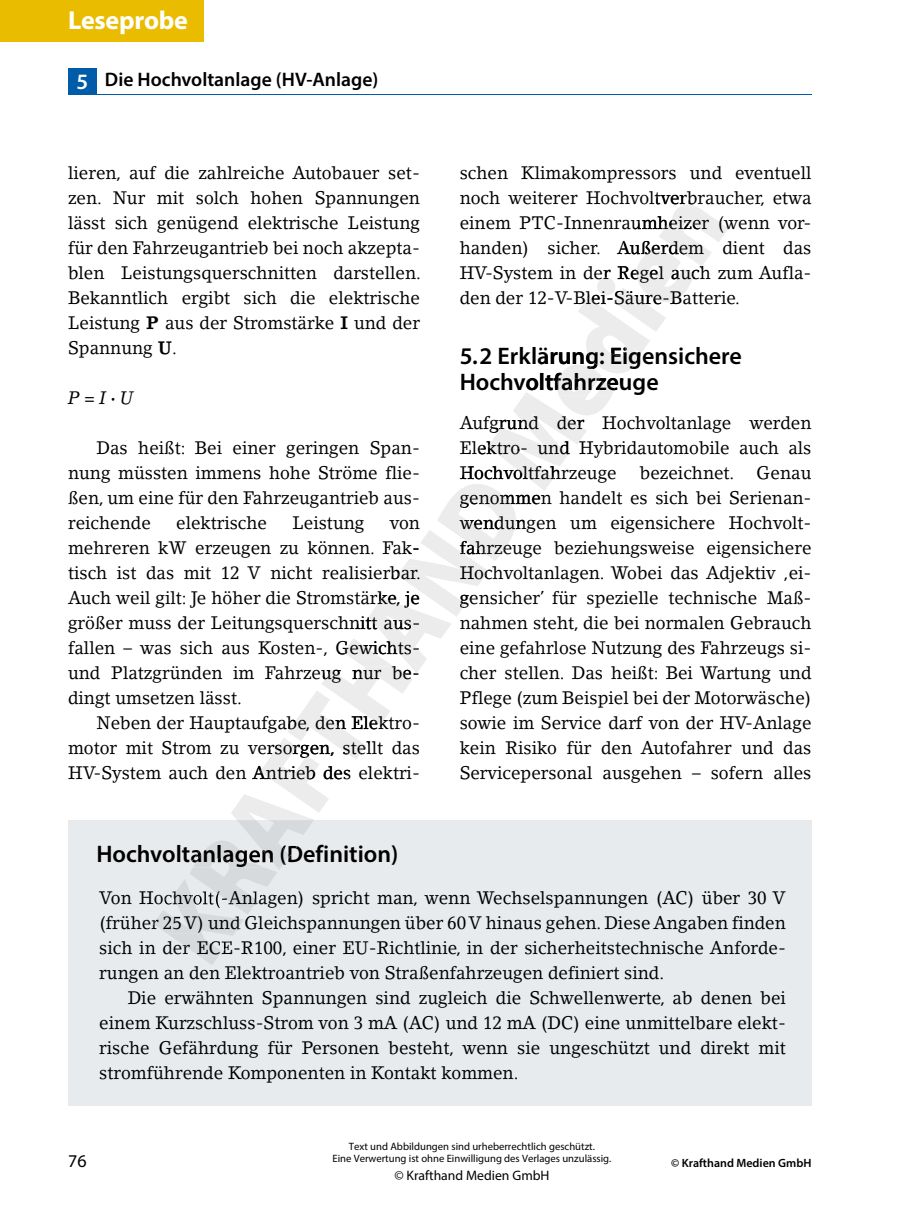
<style>
.page{position:relative;width:908px;height:1219px;background:#fff}
.page>*{position:absolute;margin:0;border:0;box-sizing:border-box;transform-origin:0 0}
.t1{font:700 26px "Myriad Pro";letter-spacing:-.01em;color:#fff}
.t2{font:600 24px/26px "Myriad Pro";color:#000}
.t3{font:600 19.6px "Myriad Pro";color:#000}
.t4{font:18px/25px "Lino Letter Std";color:#000;text-align:justify;scale:.95 1}
.t5{font:italic 18px "Lino Letter Std";color:#000;scale:.95 1}
.t6{font:18px "Myriad Pro";color:#000}
.t7{font:13.8px "Myriad Pro";color:#000}
.t8{font:600 12px "Myriad Pro";color:#000}
.t9{font:10.6px/12.2px "Myriad Pro";color:#000;text-align:center}
.s1{font-size:22px;color:#fff}
.s2{font-weight:700}
.s3{font-family:"Myriad Pro";font-weight:600;font-style:normal}
</style>
<div class="page">
<div style="left:68px;top:68px;width:28px;height:26px;background:#005ca9"></div>
<hr style="left:68px;top:94px;width:743px;height:1px;background:#005ca9">
<div style="left:68px;top:820px;width:743px;height:286px;background:#e8ebed"></div>
<svg style="left:231px;top:206px;width:494px;height:614px"></svg>
<svg style="left:404px;top:548px;width:14px;height:10px"></svg>
<svg style="left:389px;top:566px;width:31px;height:13px"></svg>
<svg style="left:369px;top:591px;width:51px;height:17px"></svg>
<svg style="left:352px;top:616px;width:66px;height:17px"></svg>
<svg style="left:335px;top:641px;width:85px;height:15px"></svg>
<svg style="left:317px;top:666px;width:101px;height:17px"></svg>
<svg style="left:282px;top:716px;width:106px;height:17px"></svg>
<svg style="left:264px;top:741px;width:106px;height:17px"></svg>
<svg style="left:247px;top:766px;width:106px;height:17px"></svg>
<svg style="left:632px;top:216px;width:96px;height:17px"></svg>
<svg style="left:614px;top:241px;width:106px;height:17px"></svg>
<svg style="left:597px;top:266px;width:106px;height:17px"></svg>
<svg style="left:582px;top:291px;width:103px;height:14px"></svg>
<svg style="left:518px;top:347px;width:128px;height:48px"></svg>
<svg style="left:492px;top:416px;width:106px;height:17px"></svg>
<svg style="left:474px;top:441px;width:106px;height:17px"></svg>
<svg style="left:460px;top:466px;width:103px;height:17px"></svg>
<svg style="left:460px;top:491px;width:85px;height:17px"></svg>
<svg style="left:459px;top:516px;width:69px;height:17px"></svg>
<svg style="left:460px;top:541px;width:50px;height:17px"></svg>
<svg style="left:460px;top:566px;width:33px;height:17px"></svg>
<svg style="left:460px;top:591px;width:15px;height:17px"></svg>
<svg style="left:151px;top:845px;width:146px;height:111px"></svg>
<div style="left:0;top:0;width:204px;height:42px;background:#eabc00"></div>
<h1 class="t1" style="left:68px;top:3px;width:121px">Leseprobe</h1>
<p class="t3" style="left:76px;top:67px;width:303px"><span class="s1">5</span> Die Hochvoltanlage (HV-Anlage)</p>
<p class="t4" style="left:68px;top:160px;width:372px">lieren, auf die zahlreiche Autobauer set&shy;zen. Nur mit solch hohen Spannungen lässt sich genügend elektrische Leistung für den Fahrzeugantrieb bei noch akzepta&shy;blen Leistungsquerschnitten darstellen.<br>Bekanntlich ergibt sich die elektrische Leistung <span class="s2">P</span> aus der Stromstärke <span class="s2">I</span> und der Spannung <span class="s2">U</span>.</p>
<p class="t5" style="left:68px;top:387px;width:70px">P = I <span class="s3">·</span> U</p>
<p class="t4" style="left:68px;top:435px;width:371px;text-indent:28px">Das heißt: Bei einer geringen Span&shy;nung müssten immens hohe Ströme flie&shy;ßen, um eine für den Fahrzeugantrieb aus&shy;reichende</p>
<p class="t4" style="left:176px;top:510px;width:97px">elektrische</p>
<p class="t4" style="left:292px;top:510px;width:77px">Leistung</p>
<p class="t4" style="left:389px;top:510px;width:33px">von</p>
<p class="t4" style="left:382px;top:560px;width:38px">r r</p>
<p class="t4" style="left:68px;top:535px;width:373px">mehreren kW erzeugen zu können. Fak&shy;tisch ist das mit 12 V nicht realisierbar.<br>Auch weil gilt: Je höher die Stromstärke, je größer muss der Leitungsquerschnitt aus&shy;fallen – was sich aus Kosten-, Gewichts&shy;und Platzgründen im Fahrzeug nur be-</p>
<p class="t4" style="left:96px;top:685px;width:342px;text-indent:-28px">dingt umsetzen lässt.<br>Neben der Hauptaufgabe, den Elektro-</p>
<p class="t4" style="left:68px;top:760px;width:372px">HV-System auch den Antrieb des elektri-</p>
<p class="t4" style="left:68px;top:735px;width:372px">motor mit Strom zu versorgen, stellt das</p>
<h2 class="t2" style="left:96px;top:840px;width:303px">Hochvoltanlagen (Definition)</h2>
<p class="t4" style="left:459px;top:160px;width:372px">schen Klimakompressors und eventuell</p>
<p class="t4" style="left:459px;top:210px;width:372px">einem PTC-Innenraumheizer (wenn vor-</p>
<p class="t4" style="left:459px;top:260px;width:372px">HV-System in der Regel auch zum Aufla-</p>
<p class="t4" style="left:459px;top:185px;width:372px">noch weiterer Hochvoltverbraucher, etwa</p>
<p class="t4" style="left:459px;top:235px;width:371px">handen) sicher. Außerdem dient das</p>
<p class="t4" style="left:459px;top:285px;width:296px">den der 12-V-Blei-Säure-Batterie.</p>
<h2 class="t2" style="left:459px;top:343px;width:284px">5.2 Erklärung: Eigensichere<br>Hochvoltfahrzeuge</h2>
<p class="t4" style="left:459px;top:410px;width:371px">Aufgrund der Hochvoltanlage werden Elektro- und Hybridautomobile auch als Hochvoltfahrzeuge</p>
<h2 class="t2" style="left:509px;top:343px;width:10px">r</h2>
<h2 class="t2" style="left:549px;top:343px;width:10px">r</h2>
<p class="t4" style="left:639px;top:460px;width:182px">bezeichnet. Genau</p>
<p class="t4" style="left:459px;top:485px;width:371px">genommen handelt es sich bei Serienan&shy;wendungen um eigensichere Hochvolt-</p>
<p class="t4" style="left:459px;top:560px;width:372px">Hochvoltanlagen. Wobei das Adjektiv ,ei&shy;gensicher’ für spezielle technische Maß&shy;nahmen steht, die bei normalen Gebrauch eine gefahrlose Nutzung des Fahrzeugs si&shy;cher stellen. Das heißt: Bei Wartung und Pflege (zum Beispiel bei der Motorwäsche) sowie im Service darf von der HV-Anlage kein Risiko für den Autofahrer und das Servicepersonal ausgehen – sofern alles</p>
<p class="t4" style="left:459px;top:535px;width:371px">fahrzeuge beziehungsweise eigensichere</p>
<p class="t4" style="left:99px;top:885px;width:724px">Von Hochvolt(-Anlagen) spricht man, wenn Wechselspannungen (AC) über 30 V (früher 25 V) und Gleichspannungen über 60 V hinaus gehen. Diese Angaben finden sich in der ECE-R100, einer EU-Richtlinie, in der sicherheitstechnische Anforde&shy;rungen an den Elektroantrieb von Straßenfahrzeugen definiert sind.</p>
<p class="t4" style="left:99px;top:985px;width:724px;text-indent:28px">Die erwähnten Spannungen sind zugleich die Schwellenwerte, ab denen bei einem Kurzschluss-Strom von 3 mA (AC) und 12 mA (DC) eine unmittelbare elekt&shy;rische Gefährdung für Personen besteht, wenn sie ungeschützt und direkt mit stromführende Komponenten in Kontakt kommen.</p>
<p class="t9" style="left:332px;top:1140px;width:280px">Text und Abbildungen sind urheberrechtlich geschützt.<br>Eine Verwertung ist ohne Einwilligung des Verlages unzulässig.</p>
<p class="t7" style="left:394px;top:1167px;width:157px">© Krafthand Medien GmbH</p>
<p class="t6" style="left:68px;top:1150px;width:20px">76</p>
<p class="t8" style="left:670px;top:1156px;width:142px">© Krafthand Medien GmbH</p>
</div>
